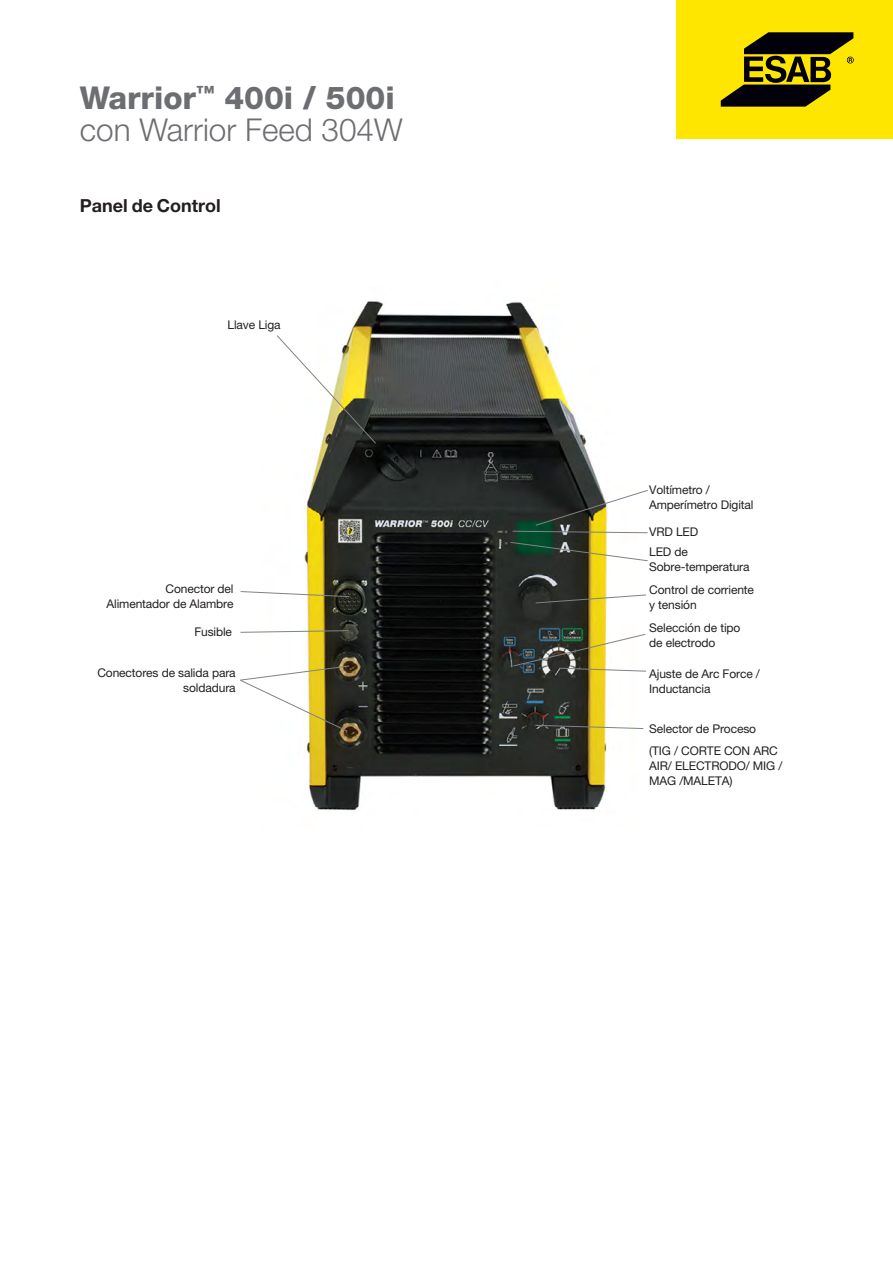
<style>
.page{position:relative;width:893px;height:1263px;background:#fff}
.page>*{position:absolute;margin:0;border:0;box-sizing:border-box;transform-origin:0 0}
.t1{font:300 31.5px/31.5px "Helvetica Neue LT Pro";color:#6d6e71}
.t2{font:700 18px "Helvetica Neue LT Pro";color:#231f20}
.t3{font:12px/15px "Helvetica Neue LT Pro";letter-spacing:-.01em;color:#231f20}
.s1{font-weight:800}
</style>
<div class="page">
<div style="left:677px;top:0;width:216px;height:139px;background:#ffe600"></div>
<svg style="left:721px;top:32px;width:133px;height:75px"></svg>
<img style="left:304px;top:301px;width:333px;height:510px">
<svg style="left:276px;top:334px;width:101px;height:110px"></svg>
<svg style="left:240px;top:591px;width:110px;height:6px"></svg>
<svg style="left:240px;top:630px;width:109px;height:3px"></svg>
<svg style="left:240px;top:665px;width:110px;height:67px"></svg>
<svg style="left:534px;top:724px;width:110px;height:5px"></svg>
<svg style="left:512px;top:633px;width:134px;height:39px"></svg>
<svg style="left:535px;top:594px;width:111px;height:10px"></svg>
<svg style="left:510px;top:541px;width:138px;height:21px"></svg>
<svg style="left:512px;top:489px;width:136px;height:44px"></svg>
<h1 class="t1" style="left:80px;top:82px;width:324px"><span class="s1">Warrior</span><sup>™</sup> <span class="s1">400i / 500i </span>con Warrior Feed 304W</h1>
<h2 class="t2" style="left:80px;top:195px;width:142px">Panel de Control</h2>
<p class="t3" style="left:227px;top:317px;width:55px">Llave Liga</p>
<p class="t3" style="left:106px;top:581px;width:129px;text-align:right">Conector del<br>Alimentador de Alambre</p>
<p class="t3" style="left:194px;top:624px;width:39px">Fusible</p>
<p class="t3" style="left:97px;top:665px;width:140px;text-align:right">Conectores de salida para soldadura</p>
<p class="t3" style="left:649px;top:482px;width:106px">Voltímetro /<br>Amperímetro Digital</p>
<p class="t3" style="left:649px;top:524px;width:51px">VRD LED</p>
<p class="t3" style="left:649px;top:544px;width:102px">LED de<br>Sobre-temperatura</p>
<p class="t3" style="left:649px;top:582px;width:106px">Control de corriente y tensión</p>
<p class="t3" style="left:649px;top:620px;width:93px">Selección de tipo de electrodo</p>
<p class="t3" style="left:649px;top:666px;width:112px">Ajuste de Arc Force /<br>Inductancia</p>
<p class="t3" style="left:649px;top:718px;width:130px;line-height:21.8px">Selector de Proceso (TIG / CORTE CON ARC</p>
<p class="t3" style="left:649px;top:758px;width:135px">AIR/ ELECTRODO/ MIG /<br>MAG /MALETA)</p>
</div>
